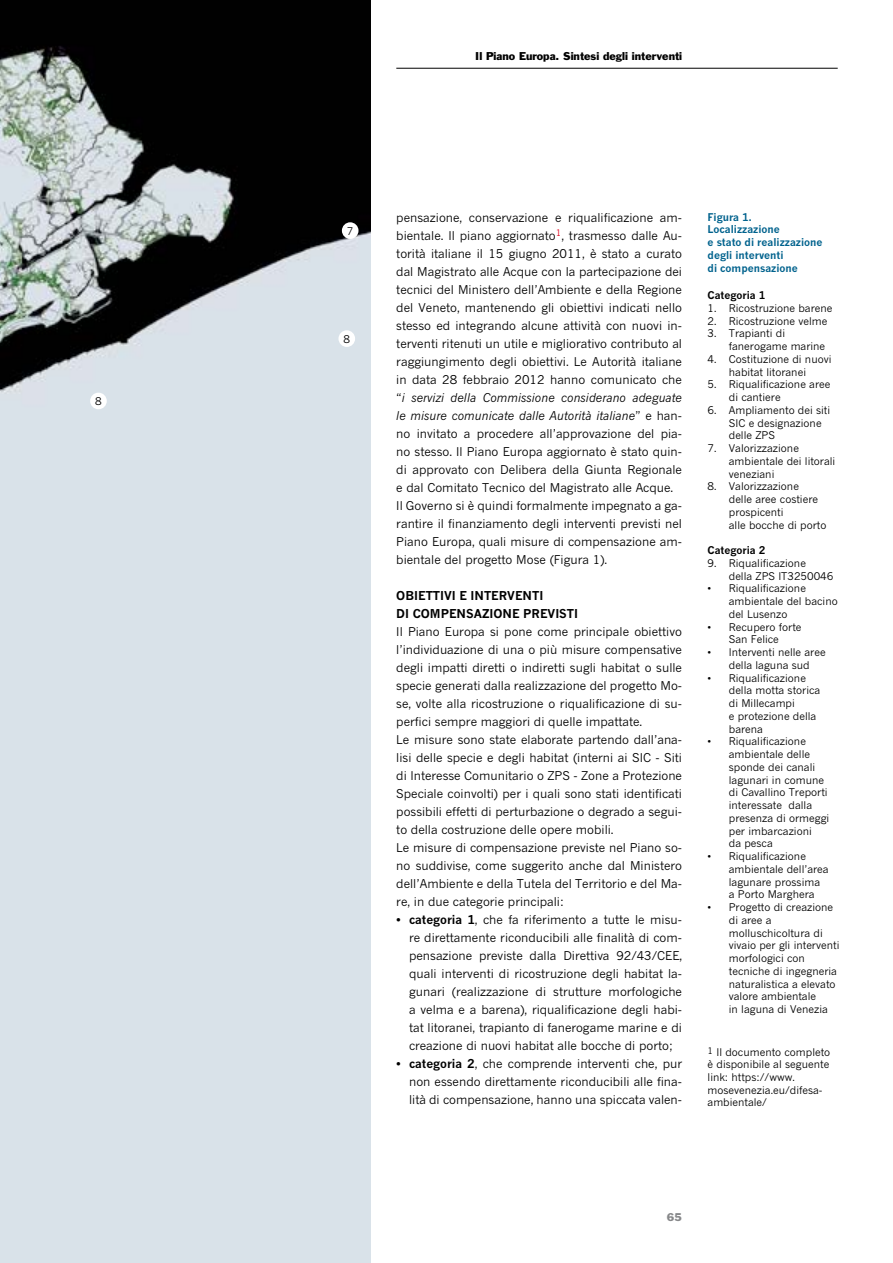
<style>
.page{position:relative;width:893px;height:1263px;background:#fff}
.page>*{position:absolute;margin:0;border:0;box-sizing:border-box;transform-origin:0 0}
.t1{font:12px/18px "News Gothic";color:#000}
.t2{font:700 12px/18px "News Gothic";color:#000}
.t3{font:10.5px/12.8px "News Gothic";color:#000}
.t4{font:700 10.5px/12.8px "News Gothic";color:#00628d}
.t5{font:10.5px "Franklin Gothic";color:#000}
.t6{font:700 10.5px "News Gothic";color:#000}
.t7{font:10.5px "Franklin Gothic";color:#87888a}
.s1{font-style:italic}
.s2{font-weight:700}
.s3{font-size:9px}
</style>
<div class="page">
<img style="left:0;top:0;width:371px;height:1263px">
<div style="left:338px;top:330px;width:17px;height:17px;background:#fff;border-radius:50%"></div>
<div style="left:90px;top:393px;width:17px;height:16px;background:#fff;border-radius:50%"></div>
<div style="left:342px;top:222px;width:16px;height:17px;background:#fff;border-radius:50%"></div>
<hr style="left:396px;top:68px;width:442px;height:1px;background:#000">
<p class="t3" style="left:95px;top:395px;width:8px">8</p>
<p class="t5" style="left:475px;top:49px;width:208px">I l Piano Europa. Sintesi degli interventi</p>
<p class="t3" style="left:347px;top:224px;width:8px">7</p>
<p class="t3" style="left:343px;top:332px;width:8px">8</p>
<p class="t1" style="left:396px;top:208px;width:287px">pensazione, conservazione e riqualificazione am&shy;bientale. Il piano aggiornato<sup>1</sup>, trasmesso dalle Au&shy;torità italiane il 15 giugno 2011, è stato a curato dal Magistrato alle Acque con la partecipazione dei tecnici del Ministero dell’Ambiente e della Regione del Veneto, mantenendo gli obiettivi indicati nello stesso ed integrando alcune attività con nuovi in&shy;terventi ritenuti un utile e migliorativo contributo al raggiungimento degli obiettivi. Le Autorità italiane in data 28 febbraio 2012 hanno comunicato che “<span class="s1">i servizi della Commissione considerano adeguate le misure comunicate dalle Autorità italiane</span>” e han&shy;no invitato a procedere all’approvazione del pia&shy;no stesso. Il Piano Europa aggiornato è stato quin&shy;di approvato con Delibera della Giunta Regionale e dal Comitato Tecnico del Magistrato alle Acque.<br>Il Governo si è quindi formalmente impegnato a ga&shy;rantire il finanziamento degli interventi previsti nel Piano Europa, quali misure di compensazione am&shy;bientale del progetto Mose (Figura 1).</p>
<p class="t2" style="left:396px;top:587px;width:183px">Ob iettivi e interventi<br>di compensazione previsti</p>
<p class="t1" style="left:396px;top:622px;width:287px">Il Piano Europa si pone come principale obiettivo l’individuazione di una o più misure compensative degli impatti diretti o indiretti sugli habitat o sulle specie generati dalla realizzazione del progetto Mo&shy;se, volte alla ricostruzione o riqualificazione di su&shy;perfici sempre maggiori di quelle impattate.<br>Le misure sono state elaborate partendo dall’ana&shy;lisi delle specie e degli habitat (interni ai SIC - Siti di Interesse Comunitario o ZPS - Zone a Protezione Speciale coinvolti) per i quali sono stati identificati possibili effetti di perturbazione o degrado a segui&shy;to della costruzione delle opere mobili.<br>Le misure di compensazione previste nel Piano so&shy;no suddivise, come suggerito anche dal Ministero dell’Ambiente e della Tutela del Territorio e del Ma&shy;re, in due categorie principali:</p>
<p class="t1" style="left:409px;top:910px;width:275px;text-align:justify;text-indent:-13px"><span class="s2">• categoria 1</span>, che fa riferimento a tutte le misu&shy;re direttamente riconducibili alle finalità di com&shy;pensazione previste dalla Direttiva 92/43/CEE, quali interventi di ricostruzione degli habitat la&shy;gunari (realizzazione di strutture morfologiche a velma e a barena), riqualificazione degli habi&shy;tat litoranei, trapianto di fanerogame marine e di creazione di nuovi habitat alle bocche di porto;</p>
<p class="t1" style="left:409px;top:1054px;width:275px;text-align:justify;text-indent:-13px"><span class="s2">• categoria 2</span>, che comprende interventi che, pur non essendo direttamente riconducibili alle fina&shy;lità di compensazione, hanno una spiccata valen-</p>
<p class="t4" style="left:708px;top:210px;width:116px">Figura 1.<br>Localizzazione<br>e stato di realizzazione degli interventi<br>di compensazione</p>
<p class="t6" style="left:708px;top:289px;width:60px">Categoria 1</p>
<p class="t3" style="left:708px;top:302px;width:126px">1. Ricostruzione barene</p>
<p class="t3" style="left:708px;top:314px;width:121px">2. Ricostruzione velme</p>
<p class="t3" style="left:729px;top:327px;width:98px;text-indent:-21px">3. Trapianti di fanerogame marine</p>
<p class="t3" style="left:708px;top:353px;width:125px;text-align:center">4. Costituzione di nuovi habitat litoranei</p>
<p class="t3" style="left:729px;top:378px;width:103px;text-indent:-21px">5. Riqualificazione aree di cantiere</p>
<p class="t3" style="left:729px;top:404px;width:103px;text-indent:-21px">6. Ampliamento dei siti<br>SIC e designazione delle ZPS</p>
<p class="t3" style="left:729px;top:442px;width:108px;text-indent:-21px">7. Valorizzazione ambientale dei litorali veneziani</p>
<p class="t3" style="left:729px;top:480px;width:99px;text-indent:-21px">8. Valorizzazione<br>delle aree costiere prospicenti<br>alle bocche di porto</p>
<p class="t6" style="left:708px;top:544px;width:60px">Categoria 2</p>
<p class="t3" style="left:729px;top:557px;width:106px;text-indent:-21px">9. Riqualificazione<br>della ZPS IT3250046</p>
<p class="t3" style="left:729px;top:582px;width:110px;text-indent:-21px">• Riqualificazione ambientale del bacino del Lusenzo</p>
<p class="t3" style="left:708px;top:620px;width:95px;text-align:center">• Recupero forte<br>San Felice</p>
<p class="t3" style="left:708px;top:646px;width:120px;text-align:center">• Interventi nelle aree della laguna sud</p>
<p class="t3" style="left:729px;top:671px;width:93px;text-indent:-21px">• Riqualificazione della motta storica di Millecampi<br>e protezione della barena</p>
<p class="t3" style="left:729px;top:735px;width:102px;text-indent:-21px">• Riqualificazione ambientale delle sponde dei canali lagunari in comune di Cavallino Treporti interessate dalla presenza di ormeggi per imbarcazioni<br>da pesca</p>
<p class="t3" style="left:729px;top:850px;width:101px;text-indent:-21px">• Riqualificazione ambientale dell’area lagunare prossima<br>a Porto Marghera</p>
<p class="t3" style="left:729px;top:901px;width:112px;text-indent:-21px">• Progetto di creazione di aree a molluschicoltura di vivaio per gli interventi morfologici con tecniche di ingegneria naturalistica a elevato valore ambientale<br>in laguna di Venezia</p>
<p class="t3" style="left:708px;top:1045px;width:124px"><span class="s3">1</span> Il documento completo è disponibile al seguente link: https://www. mosevenezia.eu/difesa&shy;ambientale/</p>
<p class="t7" style="left:667px;top:1210px;width:17px">65</p>
</div>
